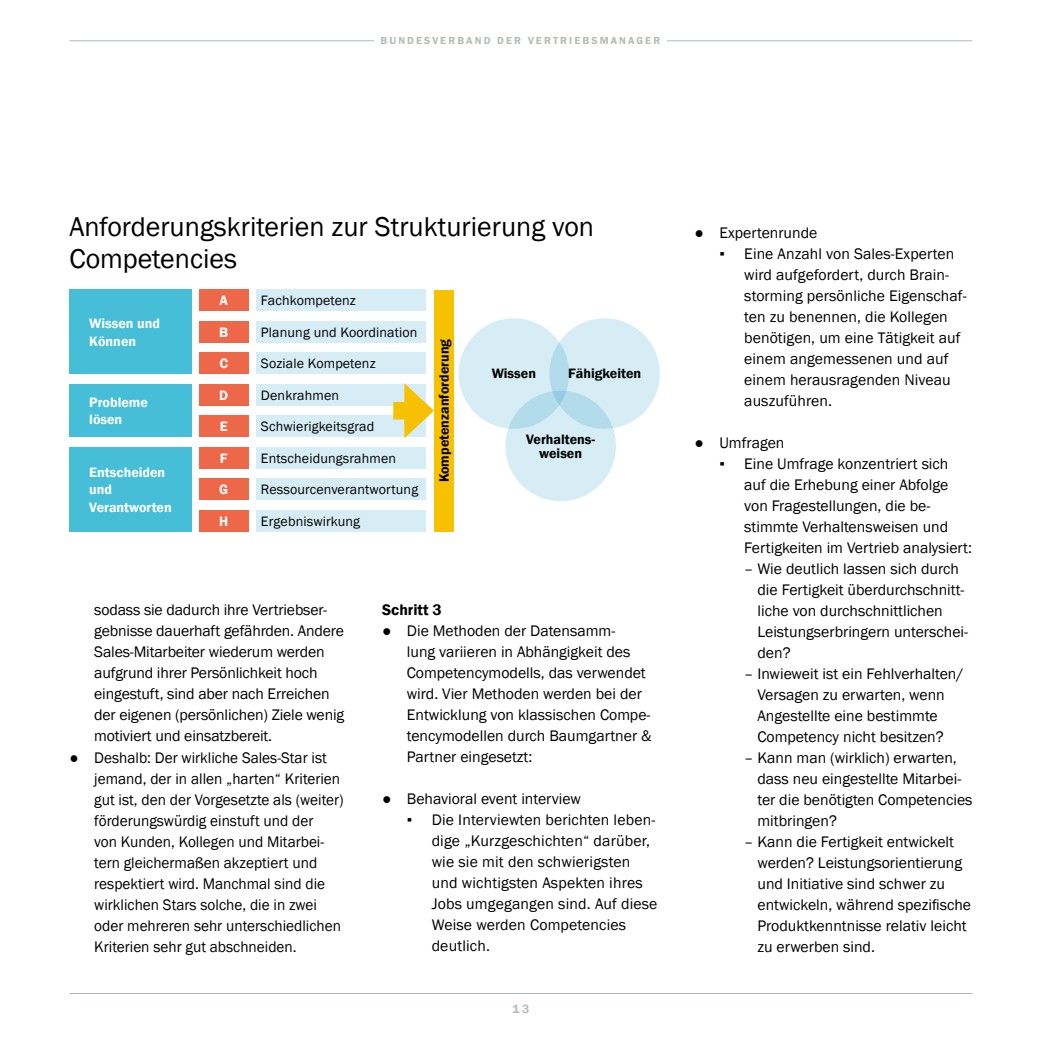
<style>
.page{position:relative;width:1042px;height:1042px;background:#fff}
.page>*{position:absolute;margin:0;border:0;box-sizing:border-box;transform-origin:0 0}
.t1{font:28px/31.5px "Franklin Gothic";color:#000}
.t2{font:15.75px/21px "Franklin Gothic";color:#000}
.t3{font:600 15.75px "Franklin Gothic";color:#000}
.t4{font:14px "Franklin Gothic";letter-spacing:.01em;color:#000}
.t5{font:600 14px/17.5px "Franklin Gothic";color:#fff}
.t6{font:600 14px/14px "Franklin Gothic";color:#000;text-align:center}
.t7{font:600 12.25px "Franklin Gothic";color:#b3bcb5}
.t8{font:600 10.5px "Franklin Gothic";letter-spacing:.2em;color:#b3bcb5}
</style>
<div class="page">
<hr style="left:69px;top:40px;width:903px;height:1px;background:#b3bcb5">
<div style="left:374px;top:37px;width:293px;height:8px;background:#fff"></div>
<hr style="left:69px;top:993px;width:903px;height:1px;background:#b3bcb5">
<div style="left:256px;top:384px;width:169px;height:21px;background:#d6edf5"></div>
<div style="left:199px;top:384px;width:50px;height:21px;background:#ed6849"></div>
<div style="left:256px;top:416px;width:169px;height:21px;background:#d6edf5"></div>
<div style="left:199px;top:416px;width:50px;height:21px;background:#ed6849"></div>
<div style="left:256px;top:447px;width:169px;height:21px;background:#d6edf5"></div>
<div style="left:199px;top:447px;width:50px;height:21px;background:#ed6849"></div>
<div style="left:256px;top:479px;width:169px;height:21px;background:#d6edf5"></div>
<div style="left:256px;top:510px;width:169px;height:21px;background:#d6edf5"></div>
<div style="left:199px;top:479px;width:50px;height:21px;background:#ed6849"></div>
<div style="left:199px;top:510px;width:50px;height:21px;background:#ed6849"></div>
<div style="left:256px;top:290px;width:169px;height:21px;background:#d6edf5"></div>
<div style="left:199px;top:290px;width:50px;height:21px;background:#ed6849"></div>
<div style="left:256px;top:321px;width:169px;height:21px;background:#d6edf5"></div>
<div style="left:199px;top:321px;width:50px;height:21px;background:#ed6849"></div>
<div style="left:256px;top:353px;width:169px;height:21px;background:#d6edf5"></div>
<div style="left:199px;top:353px;width:50px;height:21px;background:#ed6849"></div>
<div style="left:69px;top:290px;width:122px;height:84px;background:#46bed7"></div>
<div style="left:69px;top:384px;width:122px;height:53px;background:#46bed7"></div>
<div style="left:69px;top:447px;width:122px;height:84px;background:#46bed7"></div>
<div style="left:393px;top:402px;width:23px;height:17px;background:#f5c100"></div>
<svg style="left:404px;top:383px;width:30px;height:55px"></svg>
<div style="left:459px;top:318px;width:110px;height:111px;background:#d6edf5;border-radius:50%"></div>
<div style="left:549px;top:318px;width:111px;height:111px;background:#d6edf5;border-radius:50%"></div>
<svg style="left:505px;top:391px;width:111px;height:110px;background:#cde8f2"></svg>
<div style="left:434px;top:290px;width:20px;height:241px;background:#f5c100"></div>
<p class="t8" style="left:380px;top:34px;width:281px">BUNDESVERBAND DER VERTRIEBSMANAGER</p>
<h1 class="t1" style="left:69px;top:212px;width:526px">Anforderungskriterien zur Strukturierung von<br>Competencies</h1>
<p class="t5" style="left:89px;top:315px;width:72px">Wissen und<br>Können</p>
<p class="t5" style="left:89px;top:394px;width:60px">Probleme lösen</p>
<p class="t5" style="left:89px;top:464px;width:84px">Entscheiden und<br>Verantworten</p>
<p class="t5" style="left:219px;top:292px;width:10px">A</p>
<p class="t4" style="left:261px;top:292px;width:96px">Fachkompetenz</p>
<p class="t5" style="left:219px;top:324px;width:11px">B</p>
<p class="t4" style="left:261px;top:323px;width:158px">Planung und Koordination</p>
<p class="t5" style="left:219px;top:355px;width:10px">C</p>
<p class="t4" style="left:261px;top:355px;width:116px">Soziale Kompetenz</p>
<p class="t5" style="left:219px;top:387px;width:11px">D</p>
<p class="t4" style="left:261px;top:386px;width:80px">Denkrahmen</p>
<p class="t5" style="left:220px;top:418px;width:9px">E</p>
<p class="t4" style="left:261px;top:418px;width:115px">Schwierigkeitsgrad</p>
<p class="t5" style="left:220px;top:450px;width:9px">F</p>
<p class="t4" style="left:261px;top:449px;width:137px">Entscheidungsrahmen</p>
<p class="t4" style="left:261px;top:481px;width:159px">Ressourcenverantwortung</p>
<p class="t4" style="left:261px;top:512px;width:100px">Ergebniswirkung</p>
<p class="t5" style="left:219px;top:481px;width:10px">G</p>
<p class="t5" style="left:219px;top:513px;width:11px">H</p>
<p class="t6" style="left:437px;top:482px;width:145px;rotate:-90deg">Kompetenzanforderung</p>
<p class="t6" style="left:492px;top:367px;width:46px">Wissen</p>
<p class="t6" style="left:568px;top:367px;width:75px">Fähigkeiten</p>
<p class="t6" style="left:526px;top:432px;width:70px">Verhaltens&shy;weisen</p>
<p class="t2" style="left:94px;top:600px;width:251px">sodass sie dadurch ihre Vertriebser&shy;gebnisse dauerhaft gefährden. Andere Sales-Mitarbeiter wiederum werden aufgrund ihrer Persönlichkeit hoch eingestuft, sind aber nach Erreichen der eigenen (persönlichen) Ziele wenig motiviert und einsatzbereit.</p>
<p class="t2" style="left:94px;top:747px;width:251px;text-indent:-25px">● Deshalb: Der wirkliche Sales-Star ist jemand, der in allen „harten“ Kriterien gut ist, den der Vorgesetzte als (weiter) förderungswürdig einstuft und der<br>von Kunden, Kollegen und Mitarbei&shy;tern gleichermaßen akzeptiert und respektiert wird. Manchmal sind die wirklichen Stars solche, die in zwei oder mehreren sehr unterschiedlichen Kriterien sehr gut abschneiden.</p>
<p class="t3" style="left:382px;top:600px;width:61px">Schritt 3</p>
<p class="t2" style="left:407px;top:621px;width:246px;text-indent:-25px">● Die Methoden der Datensamm-<br>lung variieren in Abhängigkeit des<br>Competencymodells, das verwendet wird. Vier Methoden werden bei der<br>Entwicklung von klassischen Compe&shy;tencymodellen durch Baumgartner &amp;<br>Partner eingesetzt:</p>
<p class="t2" style="left:382px;top:789px;width:200px">● Behavioral event interview</p>
<p class="t2" style="left:432px;top:810px;width:227px;text-indent:-25px">▪ Die Interviewten berichten leben&shy;dige „Kurzgeschichten“ darüber, wie sie mit den schwierigsten und wichtigsten Aspekten ihres<br>Jobs umgegangen sind. Auf diese<br>Weise werden Competencies deutlich.</p>
<p class="t7" style="left:512px;top:1002px;width:18px">13</p>
<p class="t2" style="left:694px;top:222px;width:124px">● Expertenrunde</p>
<p class="t2" style="left:744px;top:243px;width:224px;text-indent:-25px">▪ Eine Anzahl von Sales-Experten wird aufgefordert, durch Brain&shy;storming persönliche Eigenschaf&shy;ten zu benennen, die Kollegen benötigen, um eine Tätigkeit auf einem angemessenen und auf einem herausragenden Niveau auszuführen.</p>
<p class="t2" style="left:694px;top:432px;width:91px">● Umfragen</p>
<p class="t2" style="left:744px;top:453px;width:229px;text-indent:-25px">▪ Eine Umfrage konzentriert sich auf die Erhebung einer Abfolge von Fragestellungen, die be&shy;stimmte Verhaltensweisen und<br>Fertigkeiten im Vertrieb analysiert:</p>
<p class="t2" style="left:757px;top:558px;width:212px;text-indent:-13px">– Wie deutlich lassen sich durch die Fertigkeit überdurchschnitt&shy;liche von durchschnittlichen<br>Leistungserbringern unterschei&shy;den?</p>
<p class="t2" style="left:757px;top:663px;width:208px;text-indent:-13px">– Inwieweit ist ein Fehlverhalten/<br>Versagen zu erwarten, wenn<br>Angestellte eine bestimmte<br>Competency nicht besitzen?</p>
<p class="t2" style="left:757px;top:747px;width:217px;text-indent:-13px">– Kann man (wirklich) erwarten, dass neu eingestellte Mitarbei&shy;ter die benötigten Competencies mitbringen?</p>
<p class="t2" style="left:757px;top:831px;width:215px;text-indent:-13px">– Kann die Fertigkeit entwickelt werden? Leistungsorientierung und Initiative sind schwer zu entwickeln, während spezifische<br>Produktkenntnisse relativ leicht zu erwerben sind.</p>
</div>
